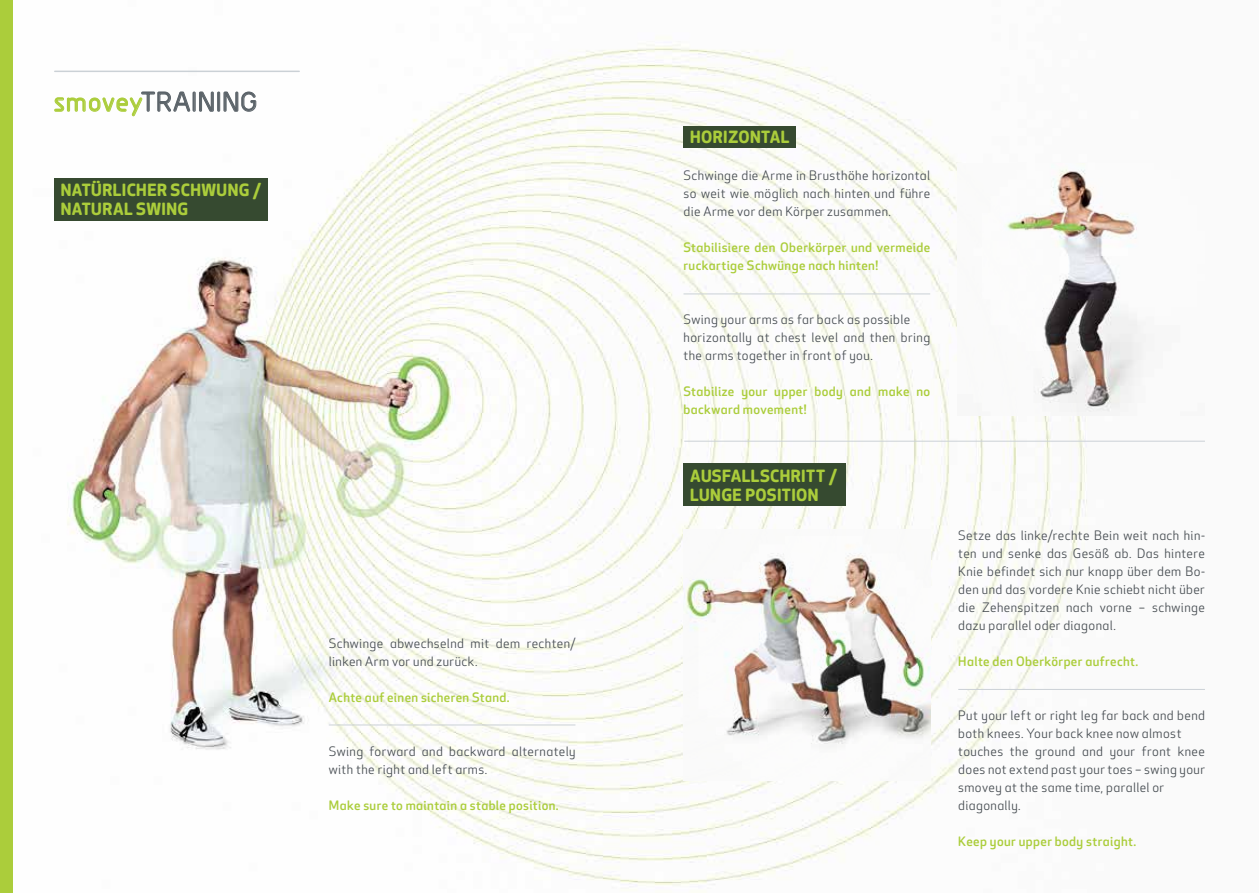
<style>
.page{position:relative;width:1259px;height:893px;background:#fff}
.page>*{position:absolute;margin:0;border:0;box-sizing:border-box;transform-origin:0 0}
.t1{font:700 25.5px "Greyscale Basic";letter-spacing:.03em;color:#5b6369}
.t2{font:700 16.5px/19.5px "Apex Rounded";letter-spacing:.025em;color:#abcd3b}
.t3{font:12.75px/18px "Apex Rounded";letter-spacing:.035em;color:#484e53}
.t4{font:500 12.75px/18px "Apex Rounded";letter-spacing:.03em;color:#abcd3b}
.s1{font-size:27px;color:#abcd3b}
</style>
<div class="page">
<img style="left:54px;top:44px;width:1151px;height:842px">
<svg style="left:54px;top:91px;width:202px;height:25px"></svg>
<hr style="left:55px;top:71px;width:244px;height:1px;background:#cbd1d6">
<div style="left:0;top:0;width:13px;height:893px;background:#abcd3b"></div>
<div style="left:683px;top:126px;width:113px;height:21px;background:#364a30"></div>
<img style="left:957px;top:163px;width:247px;height:252px">
<img style="left:683px;top:529px;width:247px;height:252px">
<div style="left:54px;top:178px;width:214px;height:42px;background:#364a30"></div>
<hr style="left:684px;top:441px;width:521px;height:1px;background:#cbd1d6">
<hr style="left:329px;top:725px;width:246px;height:1px;background:#cbd1d6">
<hr style="left:683px;top:294px;width:247px;height:1px;background:#cbd1d6">
<div style="left:683px;top:464px;width:163px;height:42px;background:#364a30"></div>
<hr style="left:958px;top:689px;width:247px;height:1px;background:#cbd1d6">
<h1 class="t1" style="left:54px;top:86px;width:205px"><span class="s1">smovey</span>TRAINING</h1>
<p class="t2" style="left:61px;top:180px;width:202px">NATÜRLICHER SCHWUNG /<br>NATURAL SWING</p>
<p class="t3" style="left:329px;top:635px;width:248px">Schwinge abwechselnd mit dem rechten/ linken Arm vor und zurück.</p>
<p class="t4" style="left:329px;top:689px;width:182px">Achte auf einen sicheren Stand.</p>
<p class="t3" style="left:329px;top:743px;width:248px">Swing forward and backward alternately with the right and left arms.</p>
<p class="t4" style="left:329px;top:797px;width:231px">Make sure to maintain a stable position.</p>
<p class="t2" style="left:690px;top:128px;width:101px">HORIZONTAL</p>
<p class="t3" style="left:683px;top:167px;width:248px;text-align:justify">Schwinge die Arme in Brusthöhe horizontal so weit wie möglich nach hinten und führe die Arme vor dem Körper zusammen.</p>
<p class="t4" style="left:683px;top:239px;width:248px">Stabilisiere den Oberkörper und vermeide ruckartige Schwünge nach hinten!</p>
<p class="t3" style="left:683px;top:311px;width:248px">Swing your arms as far back as possible horizontally at chest level and then bring the arms together in front of you.</p>
<p class="t4" style="left:683px;top:383px;width:248px">Stabilize your upper body and make no backward movement!</p>
<p class="t2" style="left:690px;top:466px;width:148px">AUSFALLSCHRITT /<br>LUNGE POSITION</p>
<p class="t3" style="left:958px;top:527px;width:248px;text-align:justify">Setze das linke/rechte Bein weit nach hin&shy;ten und senke das Gesäß ab. Das hintere Knie befindet sich nur knapp über dem Bo&shy;den und das vordere Knie schiebt nicht über die Zehenspitzen nach vorne – schwinge dazu parallel oder diagonal.</p>
<p class="t4" style="left:958px;top:653px;width:182px">Halte den Oberkörper aufrecht.</p>
<p class="t3" style="left:958px;top:707px;width:248px">Put your left or right leg far back and bend both knees. Your back knee now almost touches the ground and your front knee does not extend past your toes – swing your smovey at the same time, parallel or diagonally.</p>
<p class="t4" style="left:958px;top:833px;width:180px">Keep your upper body straight.</p>
</div>
